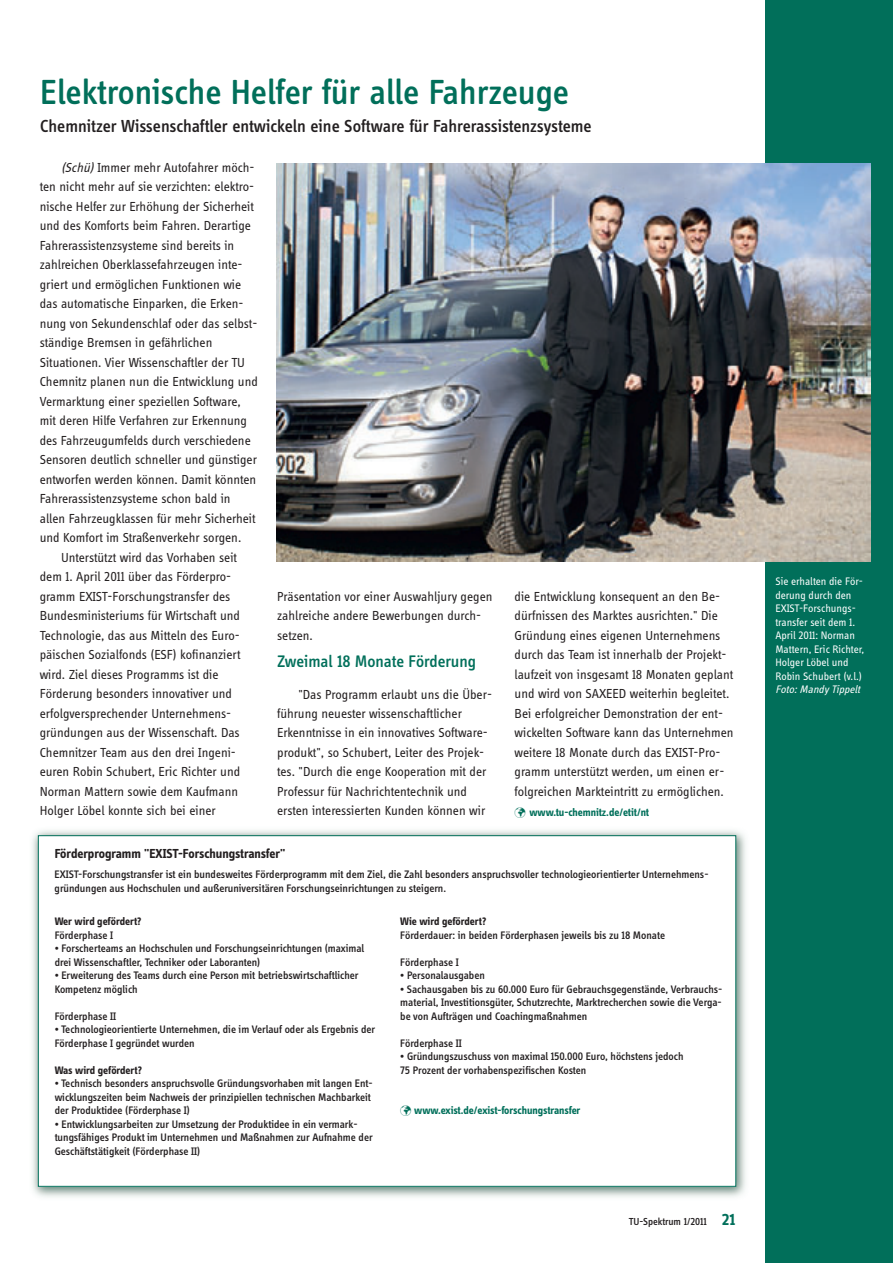
<style>
.page{position:relative;width:893px;height:1263px;background:#fff}
.page>*{position:absolute;margin:0;border:0;box-sizing:border-box;transform-origin:0 0}
.t1{font:500 36px "Info Disp";color:#016f5a}
.t2{font:500 18px "Info Disp";color:#231f20}
.t3{font:500 17.25px "Info Disp";color:#016f5a}
.t4{font:13.5px/19.5px "Info Disp";color:#231f20}
.t5{font:700 13.5px "Info Disp";letter-spacing:-.005em;color:#231f20}
.t6{font:500 11.25px/13.5px "Info Disp";color:#231f20}
.t7{font:11.25px/13.5px "Info Disp";color:#fff}
.t8{font:700 11.25px "Info Disp";letter-spacing:-.005em;color:#016f5a}
.t9{font:700 11.25px "Info Disp";color:#231f20}
.t10{font:italic 11.25px "Info Disp";color:#fff}
.t11{font:500 10.5px "Info Disp";color:#231f20}
.s1{font-style:italic}
.s2{font-weight:700;font-size:16.5px;color:#016f5a}
</style>
<div class="page">
<div style="left:765px;top:0;width:128px;height:1263px;background:#016f5a"></div>
<img style="left:276px;top:163px;width:594px;height:398px">
<img style="left:32px;top:830px;width:714px;height:367px">
<div style="left:38px;top:836px;width:698px;height:350px;background:#fff"></div>
<h1 class="t1" style="left:40px;top:78px;width:530px">Elektronische Helfer für alle Fahrzeuge</h1>
<h2 class="t2" style="left:40px;top:119px;width:553px">Chemnitzer Wissenschaftler entwickeln eine Software für Fahrerassistenzsysteme</h2>
<p class="t4" style="left:61px;top:159px;width:195px"><span class="s1">(Schü)</span>Immer mehr Autofahrer möch-</p>
<p class="t4" style="left:40px;top:178px;width:216px">ten nicht mehr auf sie verzichten: elektro-</p>
<p class="t4" style="left:40px;top:198px;width:216px">nische Helfer zur Erhöhung der Sicherheit</p>
<p class="t4" style="left:40px;top:217px;width:213px">und des Komforts beim Fahren. Derartige</p>
<p class="t4" style="left:40px;top:237px;width:196px">Fahrerassistenzsysteme sind bereits in</p>
<p class="t4" style="left:40px;top:256px;width:204px">zahlreichen Oberklassefahrzeugen inte-</p>
<p class="t4" style="left:40px;top:276px;width:203px">griert und ermöglichen Funktionen wie</p>
<p class="t4" style="left:40px;top:295px;width:205px">das automatische Einparken, die Erken -</p>
<p class="t4" style="left:40px;top:315px;width:219px">nung von Sekundenschlaf oder das selbst-</p>
<p class="t4" style="left:40px;top:334px;width:174px">ständige Bremsen in gefährlichen</p>
<p class="t4" style="left:40px;top:354px;width:207px">Situationen. Vier Wissenschaftler der TU</p>
<p class="t4" style="left:40px;top:373px;width:220px">Chemnitz planen nun die Entwicklung und</p>
<p class="t4" style="left:40px;top:393px;width:202px">Vermarktung einer speziellen Software,</p>
<p class="t4" style="left:40px;top:412px;width:209px">mit deren Hilfe Verfahren zur Erkennung</p>
<p class="t4" style="left:40px;top:432px;width:213px">des Fahrzeugumfelds durch verschiedene</p>
<p class="t4" style="left:40px;top:451px;width:219px">Sensoren deutlich schneller und günstiger</p>
<p class="t4" style="left:40px;top:471px;width:218px">entworfen werden können. Damit könnten</p>
<p class="t4" style="left:40px;top:490px;width:192px">Fahrerassistenzsysteme schon bald in</p>
<p class="t4" style="left:40px;top:510px;width:217px">allen Fahrzeugklassen für mehr Sicherheit</p>
<p class="t4" style="left:40px;top:529px;width:203px">und Komfort im Straßenverkehr sorgen.</p>
<p class="t4" style="left:61px;top:549px;width:178px">Unterstützt wird das Vorhaben seit</p>
<p class="t4" style="left:40px;top:568px;width:193px">dem 1. April 2011 über das Förderpro -</p>
<p class="t4" style="left:40px;top:588px;width:192px">gramm EXIST-For schungs transfer des</p>
<p class="t4" style="left:40px;top:607px;width:202px">Bundesministeriums für Wirt schaft und</p>
<p class="t4" style="left:40px;top:627px;width:202px">Technologie, das aus Mitteln des Euro -</p>
<p class="t4" style="left:40px;top:646px;width:202px">päischen Sozialfonds (ESF) kofinanziert</p>
<p class="t4" style="left:40px;top:666px;width:180px">wird. Ziel dieses Pro gramms ist die</p>
<p class="t4" style="left:40px;top:685px;width:194px">Förderung besonders innovativer und</p>
<p class="t4" style="left:40px;top:705px;width:193px">erfolgversprechender Unter nehmens-</p>
<p class="t4" style="left:40px;top:724px;width:201px">gründungen aus der Wis sen schaft. Das</p>
<p class="t4" style="left:40px;top:744px;width:198px">Chemnitzer Team aus den drei Ingeni-</p>
<p class="t4" style="left:40px;top:763px;width:202px">euren Robin Schubert, Eric Richter und</p>
<p class="t4" style="left:40px;top:783px;width:200px">Norman Mattern sowie dem Kauf mann</p>
<p class="t4" style="left:40px;top:802px;width:178px">Holger Löbel konnte sich bei einer</p>
<p class="t4" style="left:277px;top:588px;width:217px">Präsentation vor einer Aus wahl jury gegen zahlreiche andere Bewerbun gen durch - setzen.</p>
<p class="t3" style="left:277px;top:655px;width:200px">Zweimal 18 Monate Förderung</p>
<p class="t4" style="left:277px;top:685px;width:216px;text-indent:21px">"Das Programm erlaubt uns die Über&shy;führung neuester wissenschaftlicher Erkenntnisse in ein innovatives Software - produkt", so Schubert, Leiter des Projek&shy;tes. "Durch die enge Kooperation mit der Professur für Nachrichtentechnik und ersten interessierten Kunden können wir</p>
<p class="t5" style="left:55px;top:848px;width:232px">Förderprogramm "EXIST-Forschungstransfer"</p>
<p class="t4" style="left:515px;top:588px;width:221px">die Entwicklung konsequent an den Be&shy;dürfnissen des Marktes ausrichten." Die Gründung eines eigenen Unternehmens durch das Team ist innerhalb der Projekt - laufzeit von insgesamt 18 Monaten geplant und wird von SAXEED weiterhin begleitet.<br>Bei erfolgreicher Demonstration der ent&shy;wickelten Software kann das Unternehmen weitere 18 Monate durch das EXIST-Pro - gramm unterstützt werden, um einen er - folg reichen Markteintritt zu ermöglichen.</p>
<p class="t8" style="left:515px;top:807px;width:136px">✓ www.tu-chemnitz.de/etit/nt</p>
<p class="t6" style="left:55px;top:868px;width:655px">EXIST-Forschungstransfer ist ein bundesweites Förderprogramm mit dem Ziel, die Zahl besonders anspruchsvoller technologie orientierter Unternehmens&shy;gründungen aus Hochschulen und außeruniversitären Forschungseinrichtungen zu steigern.</p>
<p class="t9" style="left:55px;top:917px;width:88px">Wer wird gefördert?</p>
<p class="t6" style="left:55px;top:929px;width:60px">Förderphase I</p>
<p class="t6" style="left:55px;top:943px;width:311px">• Forscherteams an Hochschulen und Forschungseinrichtungen (maximal drei Wissenschaftler, Techniker oder Laboranten)</p>
<p class="t6" style="left:55px;top:970px;width:305px">• Erweiterung des Teams durch eine Person mit betriebswirtschaftlicher<br>Kompetenz möglich</p>
<p class="t6" style="left:55px;top:1010px;width:63px">Förderphase II</p>
<p class="t6" style="left:55px;top:1024px;width:322px">• Technologieorientierte Unternehmen, die im Verlauf oder als Ergebnis der<br>Förderphase I gegründet wurden</p>
<p class="t9" style="left:55px;top:1066px;width:89px">Was wird gefördert?</p>
<p class="t6" style="left:55px;top:1078px;width:319px">• Technisch besonders anspruchsvolle Gründungsvorhaben mit langen Ent&shy;wicklungszeiten beim Nachweis der prinzipiellen technischen Machbarkeit der Produktidee (Förderphase I)</p>
<p class="t6" style="left:55px;top:1118px;width:320px">• Entwicklungsarbeiten zur Umsetzung der Produktidee in ein vermark&shy;tungsfähiges Produkt im Unternehmen und Maßnahmen zur Aufnahme der<br>Geschäftstätigkeit (Förderphase II)</p>
<p class="t9" style="left:400px;top:917px;width:87px">Wie wird gefördert?</p>
<p class="t6" style="left:400px;top:929px;width:266px">Förderdauer: in beiden Förderphasen jeweils bis zu 18 Monate</p>
<p class="t6" style="left:400px;top:956px;width:60px">Förderphase I</p>
<p class="t6" style="left:400px;top:970px;width:86px">• Personalausgaben</p>
<p class="t6" style="left:400px;top:983px;width:323px;text-align:justify">• Sachausgaben bis zu 60.000 Euro für Gebrauchsgegenstände, Verbrauchs&shy;material, Investitionsgüter, Schutzrechte, Marktrecherchen sowie die Verga&shy;be von Aufträgen und Coachingmaßnahmen</p>
<p class="t6" style="left:400px;top:1037px;width:63px">Förderphase II</p>
<p class="t6" style="left:400px;top:1051px;width:285px">• Gründungszuschuss von maximal 150.000 Euro, höchstens jedoch<br>75 Prozent der vorhabenspezifischen Kosten</p>
<p class="t8" style="left:400px;top:1106px;width:182px">✓ www.exist.de/exist-forschungstransfer</p>
<p class="t11" style="left:629px;top:1217px;width:108px">TU-Spektrum 1/2011 <span class="s2">21</span></p>
<p class="t7" style="left:775px;top:576px;width:90px">Sie erhalten die För&shy;derung durch den<br>EXIST-Forschungs&shy;transfer seit dem 1.<br>April 2011: Norman<br>Mattern, Eric Richter,<br>Holger Löbel und<br>Robin Schubert (v.l.)</p>
<p class="t10" style="left:775px;top:685px;width:88px">Foto:Mandy Tippelt</p>
</div>
